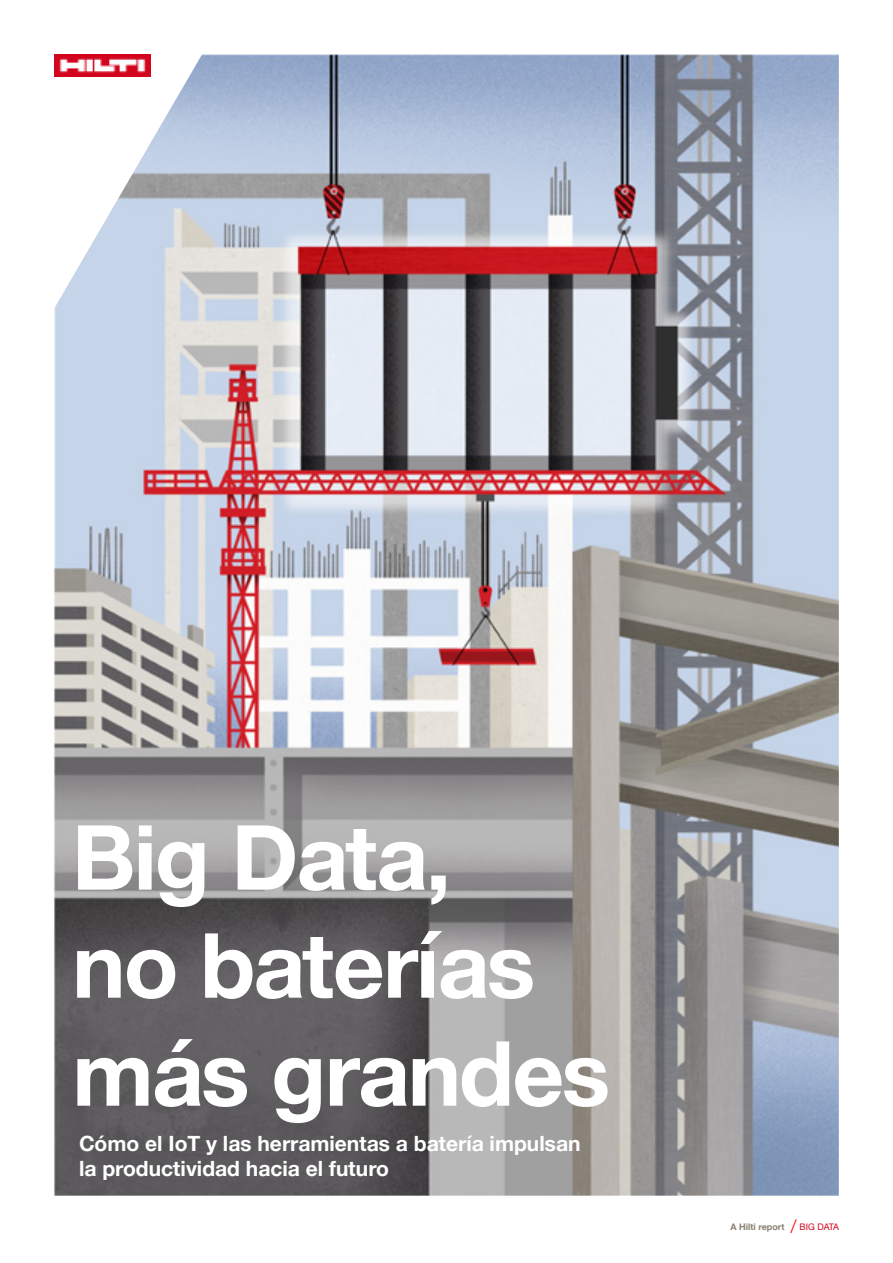
<style>
.page{position:relative;width:893px;height:1263px;background:#fff}
.page>*{position:absolute;margin:0;border:0;box-sizing:border-box;transform-origin:0 0}
.t1{font:700 90px/108px "Hilti";letter-spacing:-.02em;color:#fff}
.t2{font:700 21px/25.2px "Hilti";color:#fff}
.t3{font:700 9px "Hilti";color:#887f6e}
.s1{font-weight:400;font-size:15px;color:#f00}
.s2{font-weight:400;color:#d2051e}
</style>
<div class="page">
<img style="left:54px;top:54px;width:785px;height:1142px">
<svg style="left:54px;top:54px;width:180px;height:347px"></svg>
<img style="left:54px;top:54px;width:97px;height:23px">
<h1 class="t1" style="left:72px;top:800px;width:540px">Big Data,<br>no baterías más grandes</h1>
<p class="t2" style="left:79px;top:1130px;width:503px">Cómo el IoT y las herramientas a batería impulsan la productividad hacia el futuro</p>
<p class="t3" style="left:730px;top:1221px;width:110px">A Hilti report <span class="s1">/</span> <span class="s2">BIG DATA</span></p>
</div>
